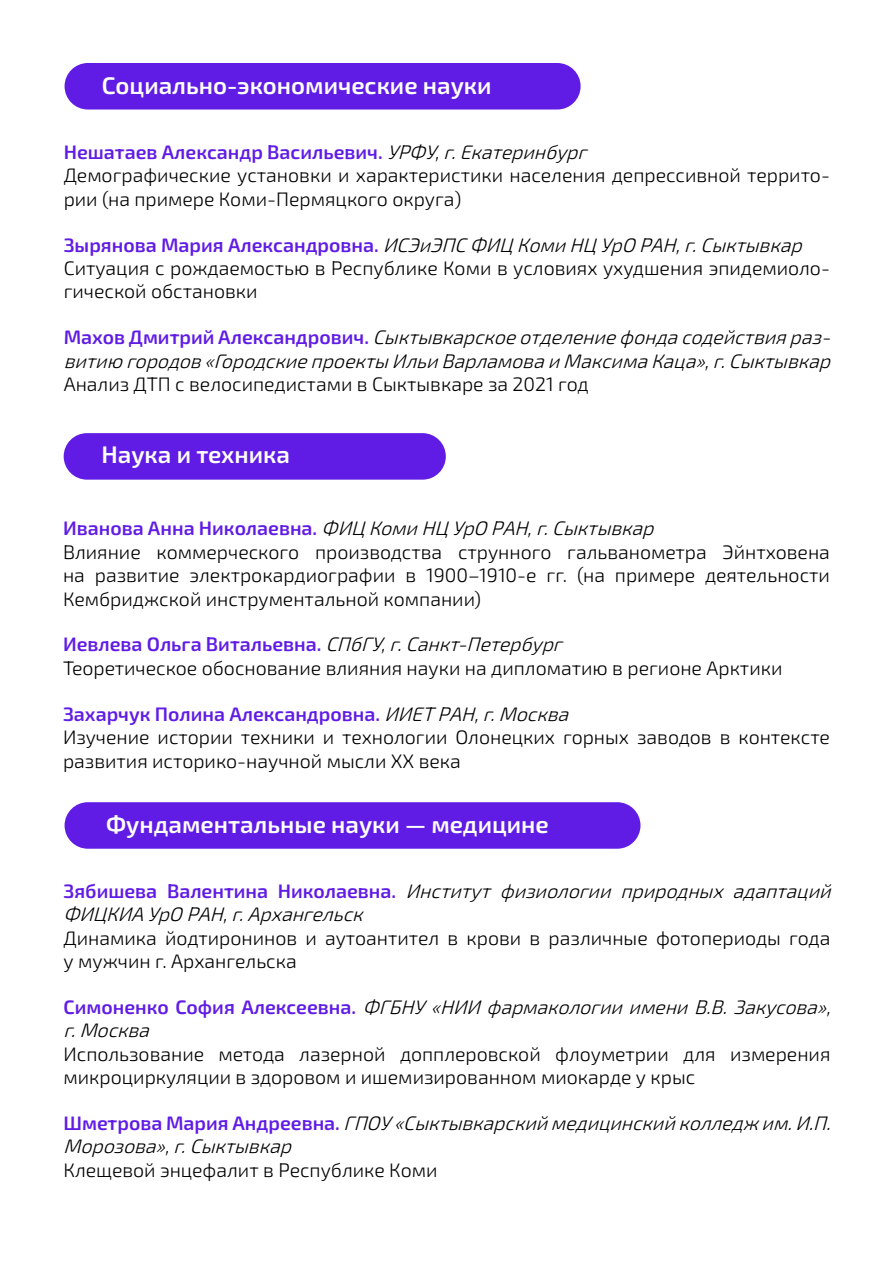
<style>
.page{position:relative;width:893px;height:1263px;background:#fff}
.page>*{position:absolute;margin:0;border:0;box-sizing:border-box;transform-origin:0 0}
.t1{font:24px "Exo 2";color:#fff}
.t2{font:300 19.5px/23.4px "Exo 2";color:#000}
.t3{font:italic 300 19.5px/23.4px "Exo 2";color:#000}
.s1{font-weight:400;color:#601ce5}
.s2{font-style:italic}
.s3{font-weight:400;font-style:normal;color:#601ce5}
</style>
<div class="page">
<div style="left:64px;top:433px;width:382px;height:47px;background:#601ce5;border-radius:23px"></div>
<div style="left:65px;top:63px;width:516px;height:47px;background:#601ce5;border-radius:23px"></div>
<div style="left:65px;top:802px;width:575px;height:47px;background:#601ce5;border-radius:23px"></div>
<p class="t1" style="left:102px;top:68px;width:391px">Социально-экономические науки</p>
<p class="t2" style="left:64px;top:140px;width:768px"><span class="s1">Нешатаев Александр Васильевич.</span> <span class="s2">УРФУ,г.Екатеринбург<br></span>Демографические установки и характеристики населения депрессивной террито&shy;рии (на примере Коми-Пермяцкого округа)</p>
<p class="t2" style="left:64px;top:232px;width:768px"><span class="s1">З ы р я н о в а М а р и я Ал е к с а н д р о в н а .</span> <span class="s2">ИСЭиЭПСФИЦ КомиНЦ УрО РАН,г.Сыктывкар<br></span>Ситуация с рождаемостью в Республике Коми в условиях ухудшения эпидемиоло&shy;гической обстановки</p>
<p class="t3" style="left:64px;top:325px;width:775px"><span class="s3">М а х о в Д м и т р и й Ал е к с а н д р о в и ч .</span> Сыктывкарскоеотделениефондасодействияраз&shy;витию городов«Городскиепроекты ИльиВарламоваиМаксимаКаца»,г.Сыктывкар</p>
<p class="t2" style="left:64px;top:372px;width:527px">Анализ ДТП с велосипедистами в Сыктывкаре за 2021 год</p>
<p class="t1" style="left:101px;top:437px;width:190px">Наука и техника</p>
<p class="t2" style="left:63px;top:516px;width:768px"><span class="s1">И в а н о в а Ан н а Н и кол а е в н а .</span> <span class="s2">ФИЦ КомиНЦ УрО РАН,г.Сыктывкар<br></span>Влияние коммерческого производства струнного гальванометра Эйнтховена на развитие электрокардиографии в 1900–1910-е гг. (на примере деятельности Кембриджской инструментальной компании)</p>
<p class="t2" style="left:63px;top:632px;width:721px"><span class="s1">Иевлева Ольга Витальевна.</span> <span class="s2">СПбГУ,г.Санкт-Петербург<br></span>Теоретическое обоснование влияния науки на дипломатию в регионе Арктики</p>
<p class="t2" style="left:63px;top:701px;width:768px"><span class="s1">Захарчук Полина Александровна.</span> <span class="s2">ИИЕТРАН,г.Москва<br></span>Изучение истории техники и технологии Олонецких горных заводов в контексте развития историко-научной мысли XX века</p>
<p class="t1" style="left:106px;top:808px;width:444px">Фундаментальные науки — медицине</p>
<p class="t3" style="left:63px;top:878px;width:775px"><span class="s3">З я б и ш е в а В а л е н т и н а Н и к ол а е в н а .</span> Институт физиологии природных адаптаций<br>ФИЦКИАУрО РАН,г.Архангельск</p>
<p class="t2" style="left:63px;top:925px;width:768px">Динамика йодтиронинов и аутоантител в крови в различные фотопериоды года у мужчин г. Архангельска</p>
<p class="t3" style="left:63px;top:994px;width:775px"><span class="s3">С и м о н е н к о С о ф и я Ал е к с е е в н а .</span> ФГБНУ«НИИ фармакологииимениВ.В.Закусова», г.Москва</p>
<p class="t2" style="left:63px;top:1041px;width:768px">Использование метода лазерной допплеровской флоуметрии для измерения микроциркуляции в здоровом и ишемизированном миокарде у крыс</p>
<p class="t3" style="left:63px;top:1111px;width:775px"><span class="s3">Ш м е т р о в а М а р и я А н д р е е в н а .</span> ГПОУ«Сыктывкарскиймедицинскийколледж им.И.П.<br>Морозова»,г.Сыктывкар</p>
<p class="t2" style="left:63px;top:1157px;width:375px">Клещевой энцефалит в Республике Коми</p>
</div>
